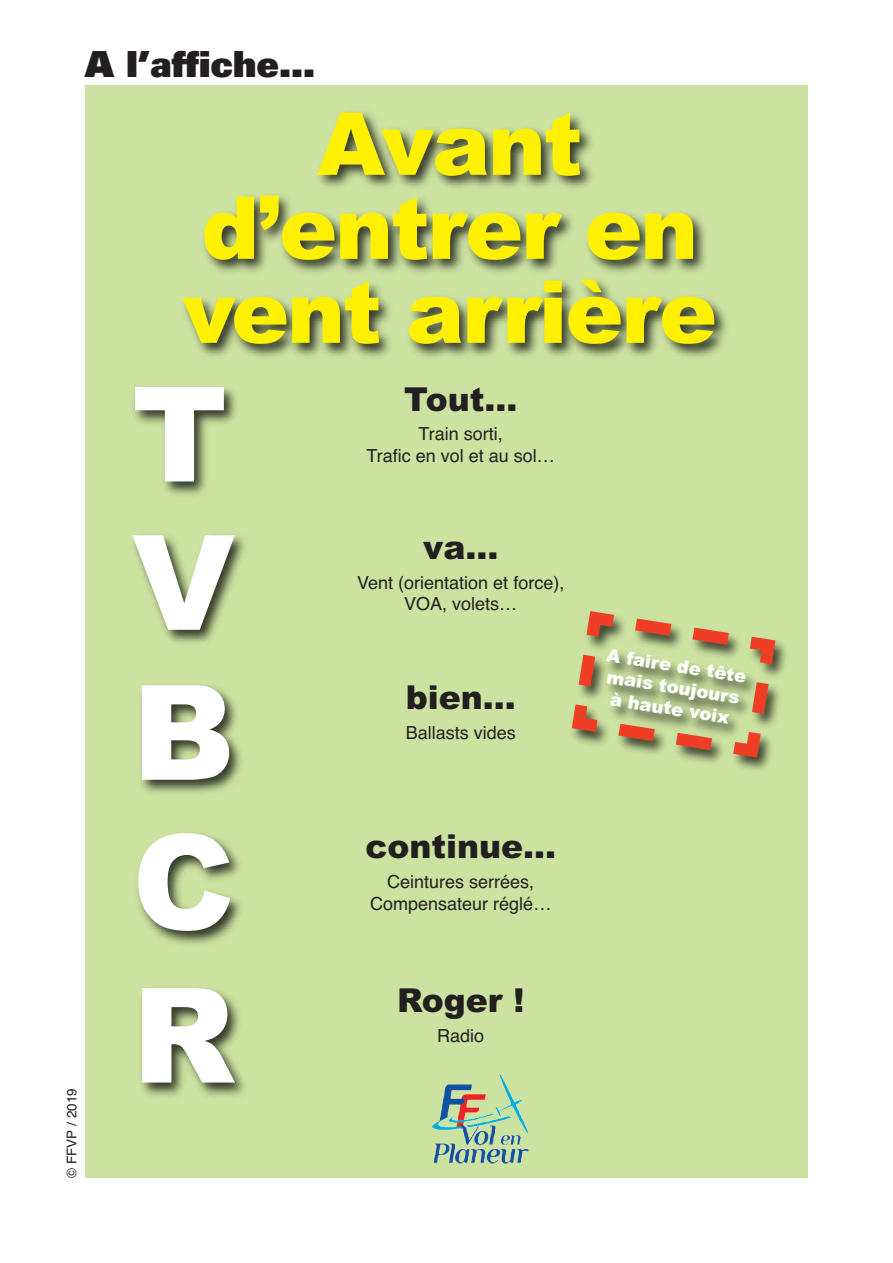
<style>
.page{position:relative;width:893px;height:1263px;background:#fff}
.page>*{position:absolute;margin:0;border:0;box-sizing:border-box;transform-origin:0 0}
.t1{font:900 132px/150.3px "Arial";color:#fff;text-align:justify}
.t2{font:900 87px/84px "Arial";letter-spacing:-.025em;color:#fff101;text-align:center}
.t3{font:900 36px "Univers";color:#231f20}
.t4{font:900 33px "Arial";color:#231f20}
.t5{font:18px/21.6px "Helvetica";color:#231f20;text-align:center}
.t6{font:900 18px "Arial";color:#fff}
.t7{font:13.5px "Helvetica";color:#231f20}
</style>
<div class="page">
<div style="left:85px;top:85px;width:723px;height:1093px;background:#cce2a1"></div>
<img style="left:184px;top:112px;width:543px;height:246px">
<img style="left:134px;top:348px;width:197px;height:147px">
<img style="left:133px;top:535px;width:112px;height:108px">
<img style="left:141px;top:685px;width:100px;height:108px">
<img style="left:138px;top:833px;width:103px;height:111px">
<img style="left:141px;top:988px;width:104px;height:108px">
<img style="left:432px;top:1074px;width:97px;height:90px">
<img style="left:737px;top:644px;width:49px;height:126px">
<svg style="left:571px;top:611px;width:211px;height:153px"></svg>
<h3 class="t3" style="left:85px;top:51px;width:231px">A l’affiche…</h3>
<h2 class="t2" style="left:182px;top:103px;width:536px">Avant d’entrer en vent arrière</h2>
<p class="t7" style="left:64px;top:1178px;width:91px;rotate:-90deg">© FFVP / 2019</p>
<h1 class="t1" style="left:132px;top:361px;width:104px">T V B C R</h1>
<h3 class="t4" style="left:404px;top:380px;width:115px">Tout…</h3>
<p class="t5" style="left:367px;top:423px;width:190px">Train sorti,<br>Trafic en vol et au sol…</p>
<h3 class="t4" style="left:423px;top:528px;width:77px">va…</h3>
<p class="t5" style="left:357px;top:572px;width:209px">Vent (orientation et force),<br>VOA, volets…</p>
<h3 class="t4" style="left:406px;top:678px;width:112px">bien…</h3>
<p class="t5" style="left:406px;top:722px;width:112px">Ballasts vides</p>
<h3 class="t4" style="left:365px;top:828px;width:192px">continue…</h3>
<p class="t5" style="left:370px;top:871px;width:183px">Ceintures serrées,<br>Compensateur réglé…</p>
<h3 class="t4" style="left:397px;top:981px;width:129px">Roger !</h3>
<p class="t5" style="left:437px;top:1024px;width:49px">Radio</p>
<p class="t6" style="left:609px;top:644px;width:143px;rotate:9deg">A faire de tête</p>
<p class="t6" style="left:612px;top:688px;width:122px;rotate:9deg">à haute voix</p>
<p class="t6" style="left:608px;top:666px;width:136px;rotate:9deg">mais toujours</p>
</div>
